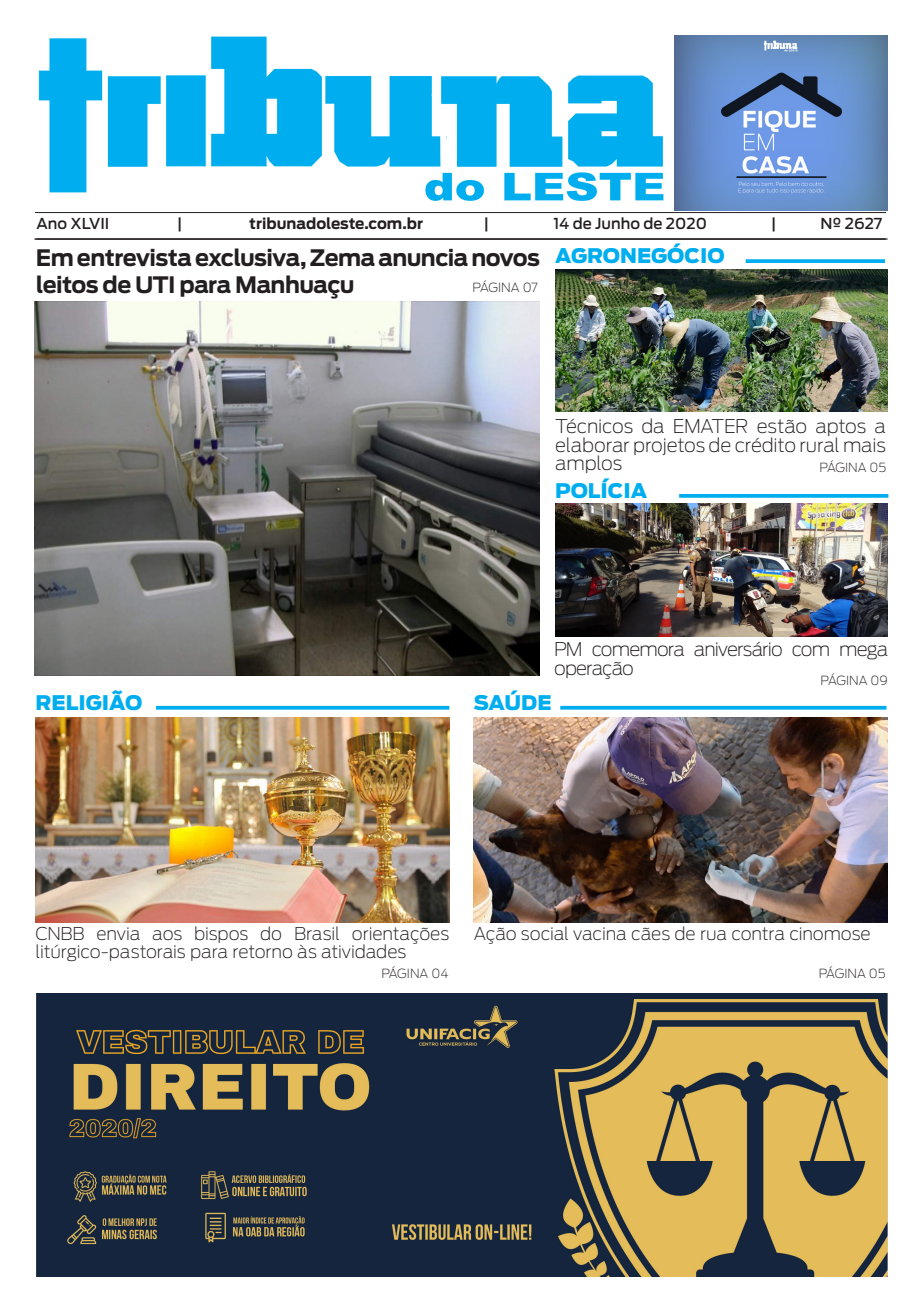
<style>
.page{position:relative;width:922px;height:1312px;background:#fff}
.page>*{position:absolute;margin:0;border:0;box-sizing:border-box;transform-origin:0 0}
.t1{font:700 22.5px/27px "Antenna";letter-spacing:-.025em;color:#231f20}
.t2{font:900 20px "Antenna";color:#00aeef}
.t3{font:200 18.75px/18.8px "Antenna";letter-spacing:-.02em;color:#231f20;text-align:justify}
.t4{font:200 18.75px/18.8px "Antenna";letter-spacing:-.05em;color:#231f20}
.t5{font:200 17.5px "Antenna";letter-spacing:-.01em;color:#231f20}
.t6{font:500 15px "Antenna";color:#231f20}
.t7{font:700 15px "Antenna";color:#231f20}
.t8{font:200 12.5px "Antenna";color:#231f20}
</style>
<div class="page">
<hr style="left:35px;top:212px;width:850px;height:1px;background:#231f20">
<hr style="left:34px;top:239px;width:851px;height:1px;background:#231f20">
<hr style="left:37px;top:239px;width:850px;height:1px;background:#231f20">
<img style="left:674px;top:35px;width:213px;height:175px">
<img style="left:36px;top:993px;width:851px;height:283px">
<img style="left:38px;top:36px;width:626px;height:165px">
<img style="left:35px;top:301px;width:504px;height:374px">
<img style="left:474px;top:717px;width:413px;height:205px">
<img style="left:35px;top:717px;width:414px;height:205px">
<svg style="left:156px;top:705px;width:293px;height:4px"></svg>
<svg style="left:560px;top:705px;width:326px;height:4px"></svg>
<img style="left:555px;top:269px;width:332px;height:142px">
<img style="left:555px;top:503px;width:332px;height:133px">
<hr style="left:679px;top:494px;width:209px;height:3px;background:#00aeef">
<svg style="left:745px;top:259px;width:139px;height:4px"></svg>
<p class="t6" style="left:37px;top:214px;width:74px">Ano XLVII</p>
<p class="t6" style="left:177px;top:214px;width:7px">|</p>
<p class="t7" style="left:249px;top:214px;width:175px">tribunadoleste.com.br</p>
<p class="t6" style="left:484px;top:214px;width:7px">|</p>
<p class="t6" style="left:553px;top:214px;width:155px">14 de Junho de 2020</p>
<p class="t6" style="left:771px;top:214px;width:7px">|</p>
<p class="t6" style="left:820px;top:214px;width:63px">Nº 2627</p>
<p class="t1" style="left:36px;top:244px;width:505px">Em entrevista exclusiva, Zema anuncia novos leitos de UTI para Manhuaçu</p>
<p class="t8" style="left:472px;top:280px;width:67px">PÁGINA 07</p>
<p class="t2" style="left:555px;top:244px;width:171px">AGRONEGÓCIO</p>
<p class="t3" style="left:555px;top:416px;width:332px">Técnicos da EMATER estão aptos a elaborar projetos de crédito rural mais amplos</p>
<p class="t8" style="left:819px;top:460px;width:68px">PÁGINA 05</p>
<p class="t2" style="left:555px;top:479px;width:94px">POLÍCIA</p>
<p class="t4" style="left:554px;top:640px;width:335px">PM comemora aniversário com mega operação</p>
<p class="t8" style="left:820px;top:672px;width:69px">PÁGINA 09</p>
<p class="t2" style="left:35px;top:690px;width:108px">RELIGIÃO</p>
<p class="t2" style="left:474px;top:690px;width:79px">SAÚDE</p>
<p class="t5" style="left:35px;top:922px;width:415px">CNBB envia aos bispos do Brasil orientações</p>
<p class="t5" style="left:474px;top:922px;width:398px">Ação social vacina cães de rua contra cinomose</p>
<p class="t5" style="left:35px;top:941px;width:372px">litúrgico-pastorais para retorno às atividades</p>
<p class="t8" style="left:381px;top:966px;width:69px">PÁGINA 04</p>
<p class="t8" style="left:818px;top:966px;width:68px">PÁGINA 05</p>
</div>
